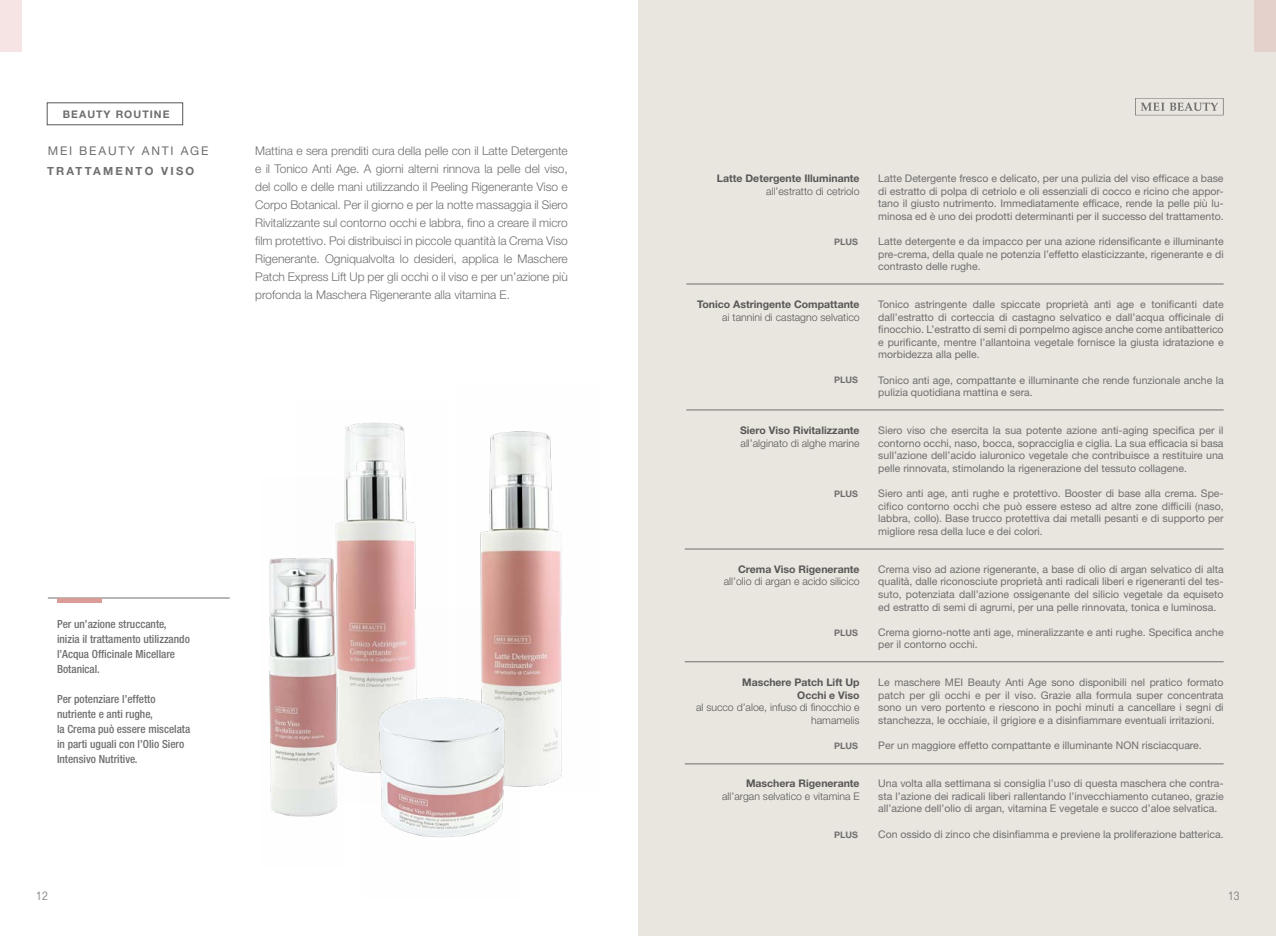
<style>
.page{position:relative;width:1276px;height:936px;background:#fff}
.page>*{position:absolute;margin:0;border:0;box-sizing:border-box;transform-origin:0 0}
.t1{font:300 12px/18px "Helvetica Neue LT Std";letter-spacing:-.005em;color:#706f6f;text-align:justify}
.t2{font:12px "Helvetica Neue LT Std";letter-spacing:.15em;color:#706f6f}
.t3{font:300 condensed 12px "Helvetica Neue LT Std";color:#706f6f}
.t4{font:500 condensed 11.25px/15px "Helvetica Neue LT Std";color:#706f6f}
.t5{font:700 11.25px "Helvetica Neue LT Std";letter-spacing:.2em;color:#706f6f}
.t6{font:10.5px/12.6px "Helvetica Neue LT Std";color:#706f6f;text-align:justify}
.t7{font:300 10.5px/12.6px "Helvetica Neue LT Std";color:#575756;text-align:right}
.t8{font:700 10.5px/12.6px "Helvetica Neue LT Std";color:#575756;text-align:right}
.t9{font:700 10.5px "Helvetica Neue LT Std";letter-spacing:.1em;color:#706f6f}
.t10{font:700 9px "Helvetica Neue LT Std";color:#706f6f}
</style>
<div class="page">
<div style="left:638px;top:0;width:638px;height:935px;background:#e9e5df"></div>
<img style="left:480px;top:431px;width:82px;height:356px">
<img style="left:342px;top:422px;width:74px;height:350px">
<img style="left:269px;top:522px;width:73px;height:295px">
<img style="left:362px;top:607px;width:159px;height:231px">
<svg style="left:1135px;top:98px;width:88px;height:17px"></svg>
<div style="left:0;top:0;width:21px;height:52px;background:#f5e4e3"></div>
<div style="left:1254px;top:0;width:22px;height:52px;background:#e5d1cb"></div>
<hr style="left:48px;top:597px;width:182px;height:1px;background:#706f6f">
<hr style="left:57px;top:598px;width:44px;height:4px;background:#db9b96">
<hr style="left:686px;top:284px;width:537px;height:1px;background:#706f6f">
<hr style="left:686px;top:409px;width:537px;height:1px;background:#706f6f">
<hr style="left:685px;top:548px;width:538px;height:1px;background:#706f6f">
<hr style="left:685px;top:661px;width:538px;height:1px;background:#706f6f">
<hr style="left:685px;top:763px;width:538px;height:1px;background:#706f6f">
<div style="left:47px;top:103px;width:136px;height:22px;border:1px solid #575756"></div>
<p class="t9" style="left:63px;top:107px;width:108px">BEAUTY ROUTINE</p>
<p class="t2" style="left:48px;top:143px;width:162px">MEI BEAUTY ANTI AGE</p>
<p class="t5" style="left:47px;top:164px;width:149px">TRATTAMENTO VISO</p>
<p class="t1" style="left:255px;top:141px;width:314px">Mattina e sera prenditi cura della pelle con il Latte Detergente e il Tonico Anti Age. A giorni alterni rinnova la pelle del viso, del collo e delle mani utilizzando il Peeling Rigenerante Viso e Corpo Botanical. Per il giorno e per la notte massaggia il Siero Rivitalizzante sul contorno occhi e labbra, fino a creare il micro film protettivo. Poi distribuisci in piccole quantità la Crema Viso Rigenerante. Ogniqualvolta lo desideri, applica le Maschere Patch Express Lift Up per gli occhi o il viso e per un’azione più profonda la Maschera Rigenerante alla vitamina E.</p>
<p class="t4" style="left:57px;top:616px;width:134px">Per un’azione struccante, inizia il trattamento utilizzando l’Acqua Officinale Micellare<br>Botanical.</p>
<p class="t4" style="left:57px;top:691px;width:135px">Per potenziare l’effetto nutriente e anti rughe,<br>la Crema può essere miscelata in parti uguali con l’Olio Siero<br>Intensivo Nutritive.</p>
<p class="t8" style="left:717px;top:172px;width:144px">Latte Detergente Illuminante</p>
<p class="t7" style="left:766px;top:184px;width:95px">all’estratto di cetriolo</p>
<p class="t10" style="left:834px;top:236px;width:25px">PLUS</p>
<p class="t8" style="left:697px;top:298px;width:164px">Tonico Astringente Compattante</p>
<p class="t7" style="left:722px;top:310px;width:139px">ai tannini di castagno selvatico</p>
<p class="t10" style="left:834px;top:374px;width:25px">PLUS</p>
<p class="t8" style="left:740px;top:424px;width:121px">Siero Viso Rivitalizzante</p>
<p class="t7" style="left:740px;top:436px;width:121px">all’alginato di alghe marine</p>
<p class="t10" style="left:834px;top:488px;width:25px">PLUS</p>
<p class="t8" style="left:738px;top:562px;width:123px">Crema Viso Rigenerante</p>
<p class="t7" style="left:724px;top:575px;width:137px">all’olio di argan e acido silicico</p>
<p class="t10" style="left:834px;top:626px;width:25px">PLUS</p>
<p class="t8" style="left:742px;top:676px;width:119px">Maschere Patch Lift Up<br>Occhi e Viso</p>
<p class="t7" style="left:696px;top:701px;width:165px">al succo d’aloe, infuso di finocchio e hamamelis</p>
<p class="t10" style="left:834px;top:739px;width:25px">PLUS</p>
<p class="t8" style="left:746px;top:776px;width:115px">Maschera Rigenerante</p>
<p class="t7" style="left:722px;top:789px;width:139px">all’argan selvatico e vitamina E</p>
<p class="t10" style="left:834px;top:829px;width:25px">PLUS</p>
<p class="t6" style="left:878px;top:172px;width:347px">Latte Detergente fresco e delicato, per una pulizia del viso efficace a base di estratto di polpa di cetriolo e oli essenziali di cocco e ricino che appor&shy;tano il giusto nutrimento. Immediatamente efficace, rende la pelle più lu&shy;minosa ed è uno dei prodotti determinanti per il successo del trattamento.</p>
<p class="t6" style="left:878px;top:235px;width:347px">Latte detergente e da impacco per una azione ridensificante e illuminante pre-crema, della quale ne potenzia l’effetto elasticizzante, rigenerante e di contrasto delle rughe.</p>
<p class="t6" style="left:878px;top:298px;width:347px">Tonico astringente dalle spiccate proprietà anti age e tonificanti date dall’estratto di corteccia di castagno selvatico e dall’acqua officinale di finocchio. L’estratto di semi di pompelmo agisce anche come antibatterico e purificante, mentre l’allantoina vegetale fornisce la giusta idratazione e morbidezza alla pelle.</p>
<p class="t6" style="left:878px;top:373px;width:347px">Tonico anti age, compattante e illuminante che rende funzionale anche la pulizia quotidiana mattina e sera.</p>
<p class="t6" style="left:878px;top:424px;width:347px">Siero viso che esercita la sua potente azione anti-aging specifica per il contorno occhi, naso, bocca, sopracciglia e ciglia. La sua efficacia si basa sull’azione dell’acido ialuronico vegetale che contribuisce a restituire una pelle rinnovata, stimolando la rigenerazione del tessuto collagene.</p>
<p class="t6" style="left:878px;top:487px;width:347px">Siero anti age, anti rughe e protettivo. Booster di base alla crema. Spe&shy;cifico contorno occhi che può essere esteso ad altre zone difficili (naso, labbra, collo). Base trucco protettiva dai metalli pesanti e di supporto per migliore resa della luce e dei colori.</p>
<p class="t6" style="left:878px;top:562px;width:347px">Crema viso ad azione rigenerante, a base di olio di argan selvatico di alta qualità, dalle riconosciute proprietà anti radicali liberi e rigeneranti del tes&shy;suto, potenziata dall’azione ossigenante del silicio vegetale da equiseto ed estratto di semi di agrumi, per una pelle rinnovata, tonica e luminosa.</p>
<p class="t6" style="left:878px;top:625px;width:347px">Crema giorno-notte anti age, mineralizzante e anti rughe. Specifica anche per il contorno occhi.</p>
<p class="t6" style="left:878px;top:676px;width:347px">Le maschere MEI Beauty Anti Age sono disponibili nel pratico formato patch per gli occhi e per il viso. Grazie alla formula super concentrata sono un vero portento e riescono in pochi minuti a cancellare i segni di stanchezza, le occhiaie, il grigiore e a disinfiammare eventuali irritazioni.</p>
<p class="t6" style="left:878px;top:739px;width:325px">Per un maggiore effetto compattante e illuminante NON risciacquare.</p>
<p class="t6" style="left:878px;top:776px;width:347px">Una volta alla settimana si consiglia l’uso di questa maschera che contra&shy;sta l’azione dei radicali liberi rallentando l’invecchiamento cutaneo, grazie all’azione dell’olio di argan, vitamina E vegetale e succo d’aloe selvatica.</p>
<p class="t6" style="left:878px;top:827px;width:347px">Con ossido di zinco che disinfiamma e previene la proliferazione batterica.</p>
<p class="t3" style="left:36px;top:888px;width:13px">12</p>
<p class="t3" style="left:1228px;top:888px;width:13px">13</p>
</div>
